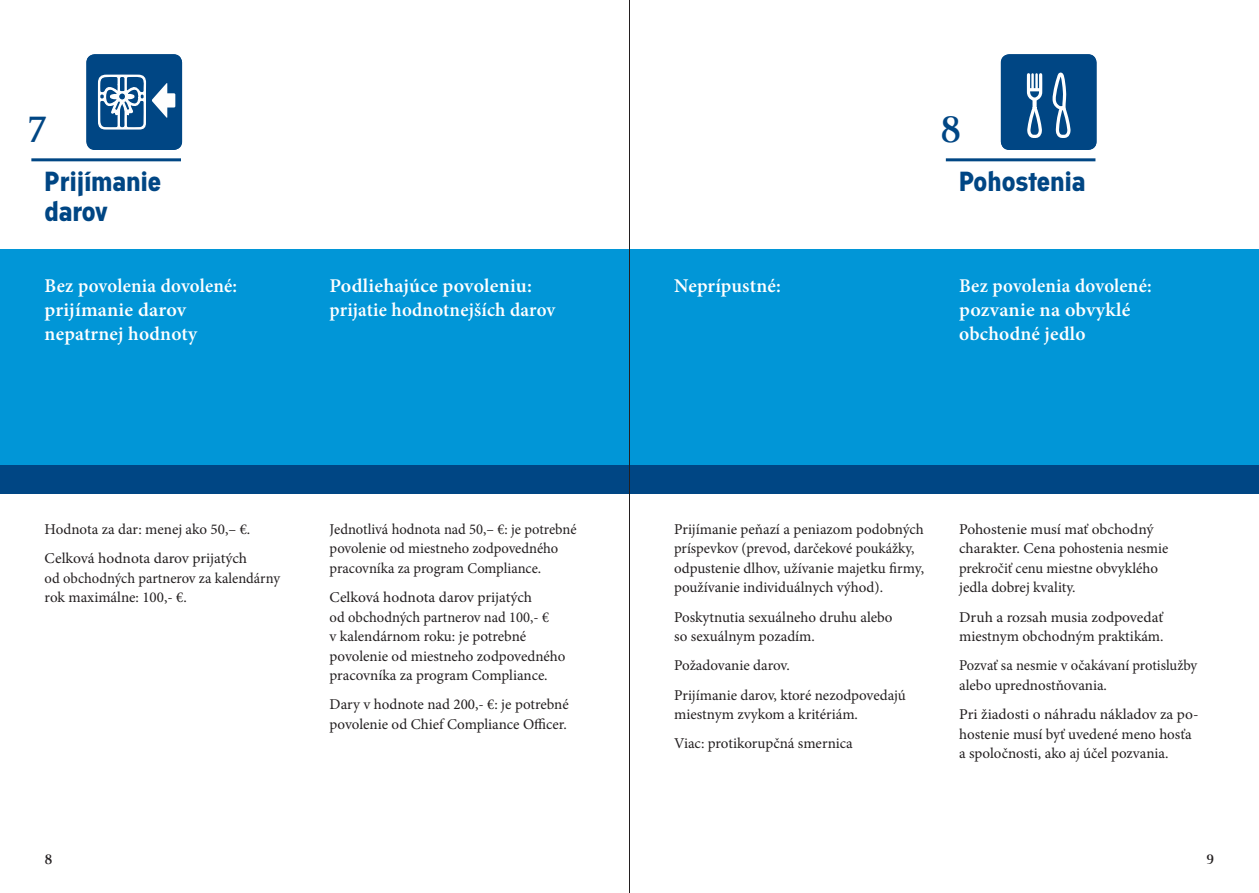
<style>
.page{position:relative;width:1259px;height:893px;background:#fff}
.page>*{position:absolute;margin:0;border:0;box-sizing:border-box;transform-origin:0 0}
.t1{font:700 40.5px "Celeste Offc";color:#004684}
.Titel{font:700 27px/30px "Academy Sans";letter-spacing:.01em;color:#004684}
.Subtitle{font:600 19.5px/24px "Minion Pro";letter-spacing:.01em;color:#fff}
.Fließtext_2{font:15px/19.5px "Minion Pro";color:#231f20}
.Auszählungen{font:15px/19.5px "Minion Pro";color:#231f20}
.t2{font:700 15px "Celeste Offc";color:#231f20}
</style>
<div class="page">
<div style="left:0;top:249px;width:1259px;height:217px;background:#0196d7"></div>
<div style="left:0;top:466px;width:1259px;height:28px;background:#004684"></div>
<hr style="left:946px;top:158px;width:149px;height:3px;background:#004684">
<svg style="left:1000px;top:54px;width:96px;height:96px;background:#1e5c92"></svg>
<hr style="left:31px;top:158px;width:150px;height:3px;background:#004684">
<svg style="left:86px;top:54px;width:96px;height:96px;background:#2d6699"></svg>
<hr style="left:629px;top:0;width:1px;height:893px;background:#231f20">
<p class="t1" style="left:26px;top:107px;width:23px">7</p>
<p class="Titel" style="left:45px;top:168px;width:118px">Prijímanie darov</p>
<p class="Subtitle" style="left:45px;top:273px;width:194px">Bez povolenia dovolené: prijímanie darov nepatrnej hodnoty</p>
<p class="Subtitle" style="left:330px;top:273px;width:227px">Podliehajúce povoleniu: prijatie hodnotnejších darov</p>
<p class="Fließtext_2" style="left:45px;top:519px;width:207px">Hodnota za dar: menej ako 50,– €.</p>
<p class="Fließtext_2" style="left:45px;top:549px;width:237px">Celková hodnota darov prijatých<br>od obchodných partnerov za kalendárny rok maximálne: 100,- €.</p>
<p class="Auszählungen" style="left:330px;top:519px;width:248px">Jednotlivá hodnota nad 50,– €: je potrebné povolenie od miestneho zodpovedného pracovníka za program Compliance.</p>
<p class="Auszählungen" style="left:330px;top:588px;width:237px">Celková hodnota darov prijatých<br>od obchodných partnerov nad 100,- €<br>v kalendárnom roku: je potrebné povolenie od miestneho zodpovedného pracovníka za program Compliance.</p>
<p class="Auszählungen" style="left:330px;top:695px;width:241px">Dary v hodnote nad 200,- €: je potrebné povolenie od Chief Compliance Officer.</p>
<p class="Subtitle" style="left:674px;top:273px;width:108px">Neprípustné:</p>
<p class="t1" style="left:940px;top:107px;width:23px">8</p>
<p class="Titel" style="left:959px;top:168px;width:128px">Pohostenia</p>
<p class="Subtitle" style="left:959px;top:273px;width:194px">Bez povolenia dovolené: pozvanie na obvyklé obchodné jedlo</p>
<p class="Fließtext_2" style="left:674px;top:519px;width:251px">Prijímanie peňazí a peniazom podobných príspevkov (prevod, darčekové poukážky, odpustenie dlhov, užívanie majetku firmy, používanie individuálnych výhod).</p>
<p class="Fließtext_2" style="left:674px;top:607px;width:220px">Poskytnutia sexuálneho druhu alebo so sexuálnym pozadím.</p>
<p class="Fließtext_2" style="left:674px;top:656px;width:117px">Požadovanie darov.</p>
<p class="Fließtext_2" style="left:674px;top:685px;width:233px">Prijímanie darov, ktoré nezodpovedajú miestnym zvykom a kritériám.</p>
<p class="Fließtext_2" style="left:674px;top:734px;width:180px">Viac: protikorupčná smernica</p>
<p class="Fließtext_2" style="left:959px;top:519px;width:211px">Pohostenie musí mať obchodný charakter. Cena pohostenia nesmie prekročiť cenu miestne obvyklého jedla dobrej kvality.</p>
<p class="Fließtext_2" style="left:959px;top:607px;width:206px">Druh a rozsah musia zodpovedať miestnym obchodným praktikám.</p>
<p class="Fließtext_2" style="left:959px;top:656px;width:240px">Pozvať sa nesmie v očakávaní protislužby alebo uprednostňovania.</p>
<p class="Fließtext_2" style="left:959px;top:705px;width:239px">Pri žiadosti o náhradu nákladov za po&shy;hostenie musí byť uvedené meno hosťa a spoločnosti, ako aj účel pozvania.</p>
<p class="t2" style="left:45px;top:851px;width:10px">8</p>
<p class="t2" style="left:1206px;top:851px;width:10px">9</p>
</div>
